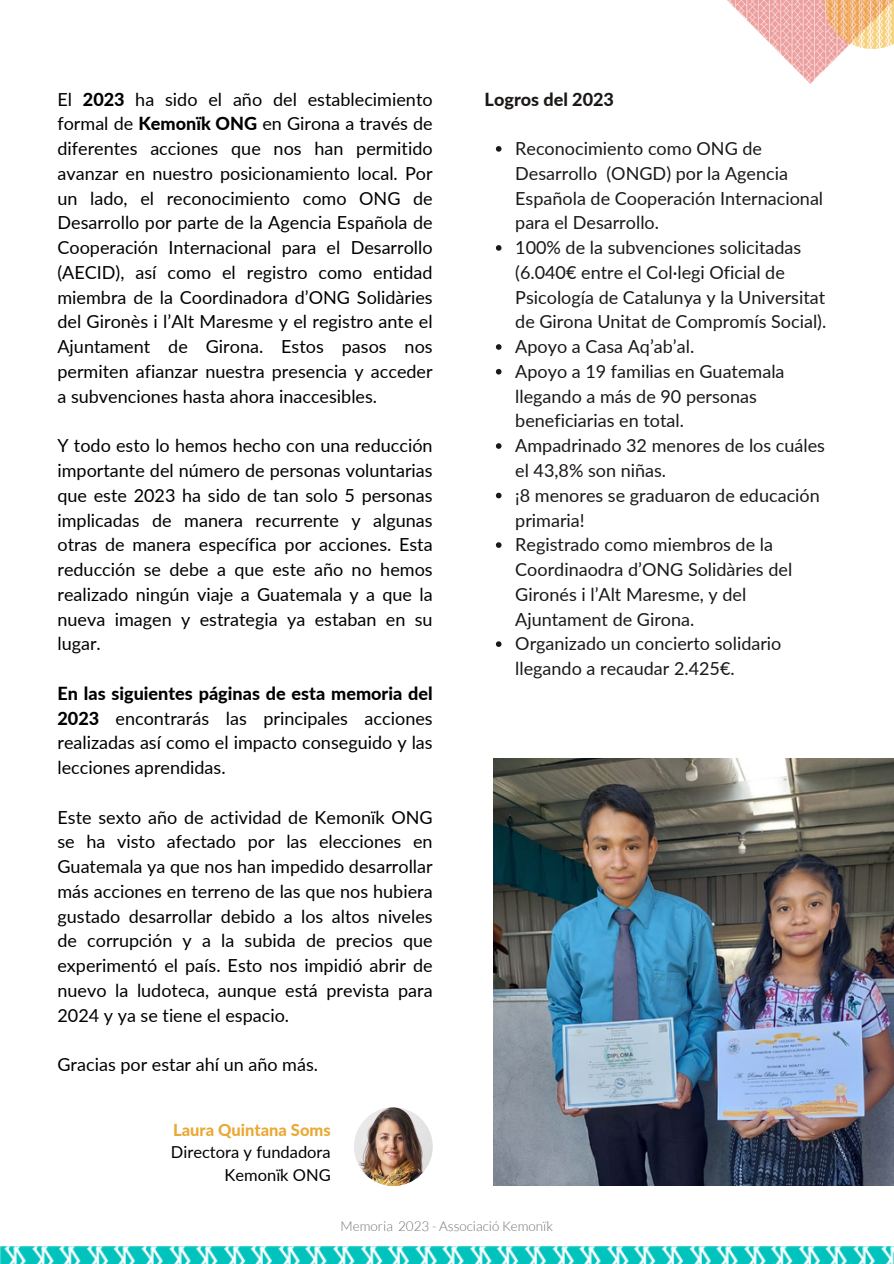
<style>
.page{position:relative;width:894px;height:1264px;background:#fff}
.page>*{position:absolute;margin:0;border:0;box-sizing:border-box;transform-origin:0 0}
.t1{font:18px/24.8px "Lato";color:#000;text-align:justify}
.t2{font:18px/24.8px "Lato";color:#1b1817}
.t3{font:800 18px "Lato";color:#1b1817}
.t4{font:16.5px/22.5px "Lato";color:#000;text-align:right}
.t5{font:300 13.5px "Lato";color:#737373}
.s1{font-weight:800}
.s2{font-weight:800;color:#eaa934}
</style>
<div class="page">
<svg style="left:495px;top:146px;width:6px;height:6px"></svg>
<svg style="left:495px;top:245px;width:6px;height:6px"></svg>
<svg style="left:495px;top:344px;width:6px;height:6px"></svg>
<svg style="left:495px;top:369px;width:6px;height:5px"></svg>
<svg style="left:495px;top:443px;width:6px;height:6px"></svg>
<svg style="left:495px;top:492px;width:6px;height:6px"></svg>
<svg style="left:495px;top:542px;width:6px;height:6px"></svg>
<svg style="left:495px;top:641px;width:6px;height:6px"></svg>
<img style="left:0;top:1246px;width:893px;height:17px">
<img style="left:493px;top:758px;width:400px;height:427px">
<img style="left:354px;top:1107px;width:78px;height:78px;border-radius:50%">
<img style="left:727px;top:0;width:155px;height:83px">
<img style="left:824px;top:0;width:69px;height:48px">
<h2 class="t1" style="left:57px;top:86px;width:376px">El <span class="s1">2023</span> ha sido el año del establecimiento formal de <span class="s1">Kemonïk ONG</span> en Girona a través de diferentes acciones que nos han permitido avanzar en nuestro posicionamiento local. Por un lado, el reconocimiento como ONG de Desarrollo por parte de la Agencia Española de Cooperación Internacional para el Desarrollo (AECID), así como el registro como entidad miembra de la Coordinadora d’ONG Solidàries del Gironès i l’Alt Maresme y el registro ante el Ajuntament de Girona. Estos pasos nos permiten afianzar nuestra presencia y acceder a subvenciones hasta ahora inaccesibles.</h2>
<h2 class="t1" style="left:57px;top:433px;width:376px">Y todo esto lo hemos hecho con una reducción importante del número de personas voluntarias que este 2023 ha sido de tan solo 5 personas implicadas de manera recurrente y algunas otras de manera específica por acciones. Esta reducción se debe a que este año no hemos realizado ningún viaje a Guatemala y a que la nueva imagen y estrategia ya estaban en su lugar.</h2>
<h2 class="t1" style="left:57px;top:680px;width:376px"><span class="s1">En las siguientes páginas de esta memoria del 2023</span> encontrarás las principales acciones realizadas así como el impacto conseguido y las lecciones aprendidas.</h2>
<h2 class="t1" style="left:57px;top:804px;width:376px">Este sexto año de actividad de Kemonïk ONG se ha visto afectado por las elecciones en Guatemala ya que nos han impedido desarrollar más acciones en terreno de las que nos hubiera gustado desarrollar debido a los altos niveles de corrupción y a la subida de precios que experimentó el país. Esto nos impidió abrir de nuevo la ludoteca, aunque está prevista para 2024 y ya se tiene el espacio.</h2>
<h2 class="t1" style="left:57px;top:1051px;width:262px">Gracias por estar ahí un año más.</h2>
<p class="t4" style="left:171px;top:1118px;width:161px"><span class="s2">Laura Quintana Soms<br></span>Directora y fundadora<br>Kemonïk ONG</p>
<h2 class="t3" style="left:484px;top:88px;width:131px">Logros del 2023</h2>
<p class="t2" style="left:515px;top:136px;width:309px">Reconocimiento como ONG de<br>Desarrollo (ONGD) por la Agencia<br>Española de Cooperación Internacional para el Desarrollo.</p>
<p class="t2" style="left:515px;top:235px;width:312px">100% de la subvenciones solicitadas (6.040€ entre el Col·legi Oficial de Psicología de Catalunya y la Universitat de Girona Unitat de Compromís Social).</p>
<p class="t2" style="left:515px;top:334px;width:180px">Apoyo a Casa Aq’ab’al.</p>
<h1 class="t2" style="left:515px;top:358px;width:271px">Apoyo a 19 familias en Guatemala llegando a más de 90 personas beneficiarias en total.</h1>
<p class="t2" style="left:515px;top:433px;width:311px">Ampadrinado 32 menores de los cuáles el 43,8% son niñas.</p>
<p class="t2" style="left:515px;top:482px;width:306px">¡8 menores se graduaron de educación primaria!</p>
<p class="t2" style="left:515px;top:532px;width:278px">Registrado como miembros de la<br>Coordinaodra d’ONG Solidàries del<br>Gironés i l’Alt Maresme, y del<br>Ajuntament de Girona.</p>
<p class="t2" style="left:515px;top:631px;width:268px">Organizado un concierto solidario llegando a recaudar 2.425€.</p>
<p class="t5" style="left:340px;top:1217px;width:214px">Memoria 2023 - Associació Kemonïk</p>
</div>
